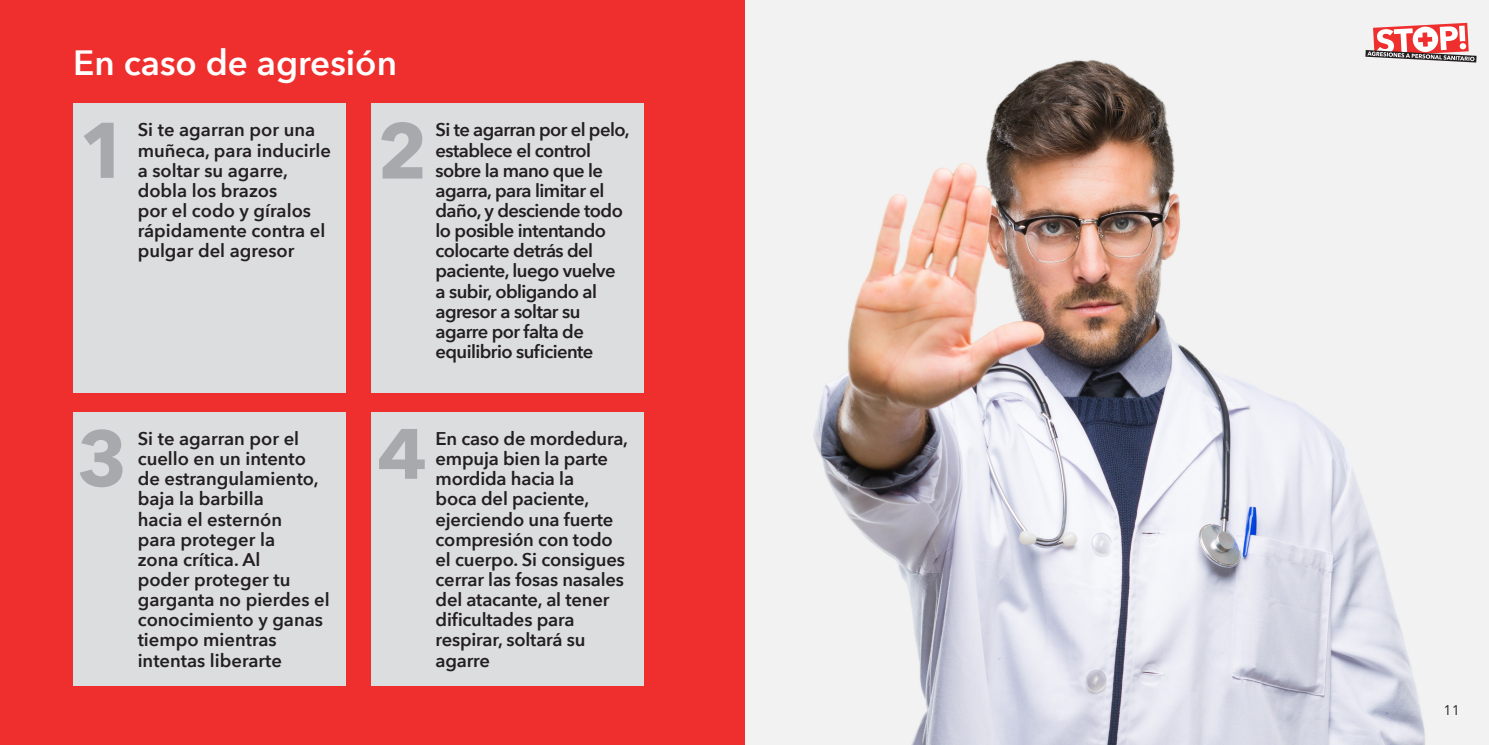
<style>
.page{position:relative;width:1489px;height:745px;background:#fff}
.page>*{position:absolute;margin:0;border:0;box-sizing:border-box;transform-origin:0 0}
.t1{font:600 35px "Avenir Next";color:#fff}
.t2{font:600 18.38px/20.1px "Avenir Next";letter-spacing:-.01em;color:#231f20}
.t3{font:600 18.38px/20.1px "Avenir Next";letter-spacing:-.03em;color:#231f20}
.t4{font:14px "Avenir Next";color:#231f20}
</style>
<div class="page">
<img style="left:744px;top:0;width:744px;height:744px">
<div style="left:0;top:0;width:744px;height:744px;background:#ee2f2d"></div>
<div style="left:73px;top:103px;width:273px;height:290px;background:#dcdddf"></div>
<div style="left:73px;top:411px;width:273px;height:274px;background:#dcdddf"></div>
<div style="left:371px;top:103px;width:273px;height:290px;background:#dcdddf"></div>
<div style="left:371px;top:411px;width:273px;height:274px;background:#dcdddf"></div>
<svg style="left:379px;top:429px;width:46px;height:49px"></svg>
<svg style="left:80px;top:429px;width:42px;height:58px"></svg>
<svg style="left:381px;top:122px;width:41px;height:56px"></svg>
<svg style="left:84px;top:123px;width:30px;height:55px"></svg>
<svg style="left:1365px;top:23px;width:111px;height:39px"></svg>
<p class="t1" style="left:73px;top:32px;width:325px">En caso de agresión</p>
<p class="t2" style="left:138px;top:119px;width:195px">Si te agarran por una muñeca, para inducirle a soltar su agarre, dobla los brazos<br>por el codo y gíralos rápidamente contra el pulgar del agresor</p>
<p class="t2" style="left:138px;top:428px;width:193px">Si te agarran por el cuello en un intento de estrangulamiento, baja la barbilla<br>hacia el esternón<br>para proteger la<br>zona crítica. Al<br>poder proteger tu garganta no pierdes el conocimiento y ganas tiempo mientras intentas liberarte</p>
<p class="t3" style="left:435px;top:119px;width:195px">Si te agarran por el pelo, establece el control sobre la mano que le agarra, para limitar el daño, y desciende todo lo posible intentando colocarte detrás del paciente, luego vuelve a subir, obligando al agresor a soltar su agarre por falta de equilibrio suficiente</p>
<p class="t2" style="left:435px;top:428px;width:194px">En caso de mordedura, empuja bien la parte mordida hacia la<br>boca del paciente, ejerciendo una fuerte compresión con todo el cuerpo. Si consigues cerrar las fosas nasales del atacante, al tener dificultades para respirar, soltará su agarre</p>
<p class="t4" style="left:1443px;top:697px;width:18px">11</p>
</div>
